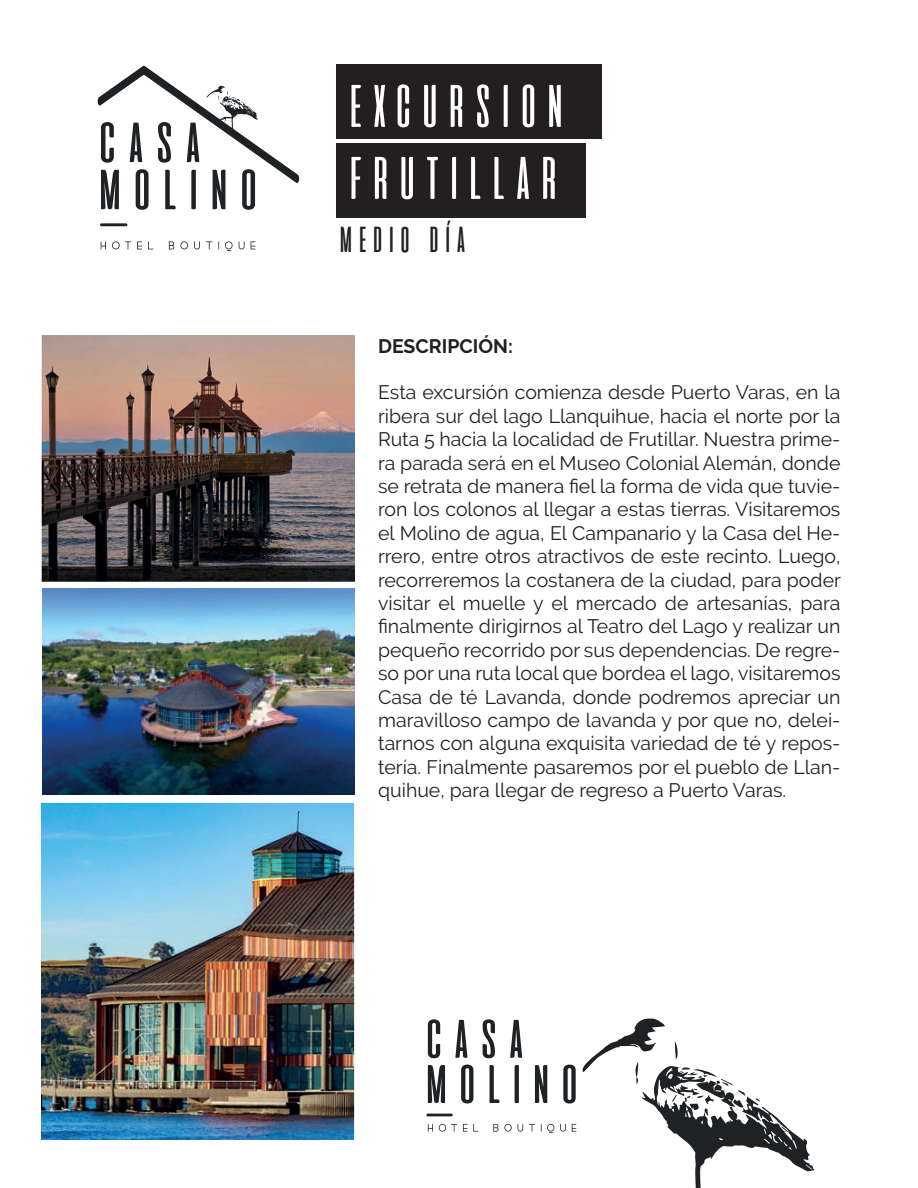
<style>
.page{position:relative;width:918px;height:1188px;background:#fff}
.page>*{position:absolute;margin:0;border:0;box-sizing:border-box;transform-origin:0 0}
.t1{font:60px/72px "aliensandcows";color:#fff}
.t2{font:36px "aliensandcows";color:#231f20}
.t3{font:19.5px/23.4px "Raleway";color:#231f20;text-align:justify}
.t4{font:700 19.5px "Raleway";color:#231f20}
</style>
<div class="page">
<img style="left:42px;top:802px;width:313px;height:338px">
<div style="left:337px;top:64px;width:265px;height:75px;background:#231f20"></div>
<div style="left:337px;top:143px;width:249px;height:75px;background:#231f20"></div>
<svg style="left:428px;top:1019px;width:12px;height:39px"></svg>
<svg style="left:455px;top:1020px;width:12px;height:38px"></svg>
<svg style="left:483px;top:1019px;width:12px;height:39px"></svg>
<svg style="left:510px;top:1020px;width:12px;height:38px"></svg>
<svg style="left:428px;top:1065px;width:17px;height:38px"></svg>
<svg style="left:461px;top:1065px;width:12px;height:39px"></svg>
<svg style="left:490px;top:1065px;width:9px;height:38px"></svg>
<svg style="left:515px;top:1065px;width:4px;height:38px"></svg>
<svg style="left:535px;top:1065px;width:12px;height:38px"></svg>
<svg style="left:426px;top:1114px;width:27px;height:2px"></svg>
<svg style="left:428px;top:1124px;width:5px;height:8px"></svg>
<svg style="left:439px;top:1124px;width:18px;height:8px"></svg>
<svg style="left:463px;top:1124px;width:15px;height:8px"></svg>
<svg style="left:493px;top:1124px;width:19px;height:8px"></svg>
<svg style="left:518px;top:1124px;width:5px;height:8px"></svg>
<svg style="left:529px;top:1124px;width:6px;height:8px"></svg>
<svg style="left:541px;top:1124px;width:13px;height:9px"></svg>
<svg style="left:560px;top:1018px;width:255px;height:170px"></svg>
<img style="left:42px;top:336px;width:312px;height:245px">
<img style="left:43px;top:588px;width:311px;height:207px">
<hr style="left:100px;top:223px;width:28px;height:3px;background:#1e2225;border-radius:2px">
<svg style="left:101px;top:242px;width:5px;height:7px"></svg>
<svg style="left:112px;top:241px;width:19px;height:8px"></svg>
<svg style="left:137px;top:241px;width:5px;height:8px"></svg>
<svg style="left:148px;top:241px;width:5px;height:8px"></svg>
<svg style="left:169px;top:241px;width:5px;height:8px"></svg>
<svg style="left:180px;top:241px;width:8px;height:8px"></svg>
<svg style="left:194px;top:241px;width:6px;height:8px"></svg>
<svg style="left:206px;top:241px;width:6px;height:8px"></svg>
<svg style="left:225px;top:241px;width:8px;height:10px"></svg>
<svg style="left:239px;top:241px;width:6px;height:8px"></svg>
<svg style="left:251px;top:241px;width:4px;height:8px"></svg>
<svg style="left:97px;top:66px;width:202px;height:144px"></svg>
<h1 class="t1" style="left:344px;top:70px;width:226px">EXCURSION<br>FRUTILLAR</h1>
<h2 class="t2" style="left:336px;top:220px;width:134px">MEDIO DÍA</h2>
<p class="t4" style="left:378px;top:335px;width:136px">DESCRIPCIÓN:</p>
<p class="t3" style="left:378px;top:381px;width:464px">Esta excursión comienza desde Puerto Varas, en la ribera sur del lago Llanquihue, hacia el norte por la Ruta 5 hacia la localidad de Frutillar. Nuestra prime&shy;ra parada será en el Museo Colonial Alemán, donde se retrata de manera fiel la forma de vida que tuvie&shy;ron los colonos al llegar a estas tierras. Visitaremos el Molino de agua, El Campanario y la Casa del He&shy;rrero, entre otros atractivos de este recinto. Luego, recorreremos la costanera de la ciudad, para poder visitar el muelle y el mercado de artesanías, para finalmente dirigirnos al Teatro del Lago y realizar un pequeño recorrido por sus dependencias. De regre&shy;so por una ruta local que bordea el lago, visitaremos Casa de té Lavanda, donde podremos apreciar un maravilloso campo de lavanda y por que no, delei&shy;tarnos con alguna exquisita variedad de té y repos&shy;tería. Finalmente pasaremos por el pueblo de Llan&shy;quihue, para llegar de regreso a Puerto Varas.</p>
</div>
